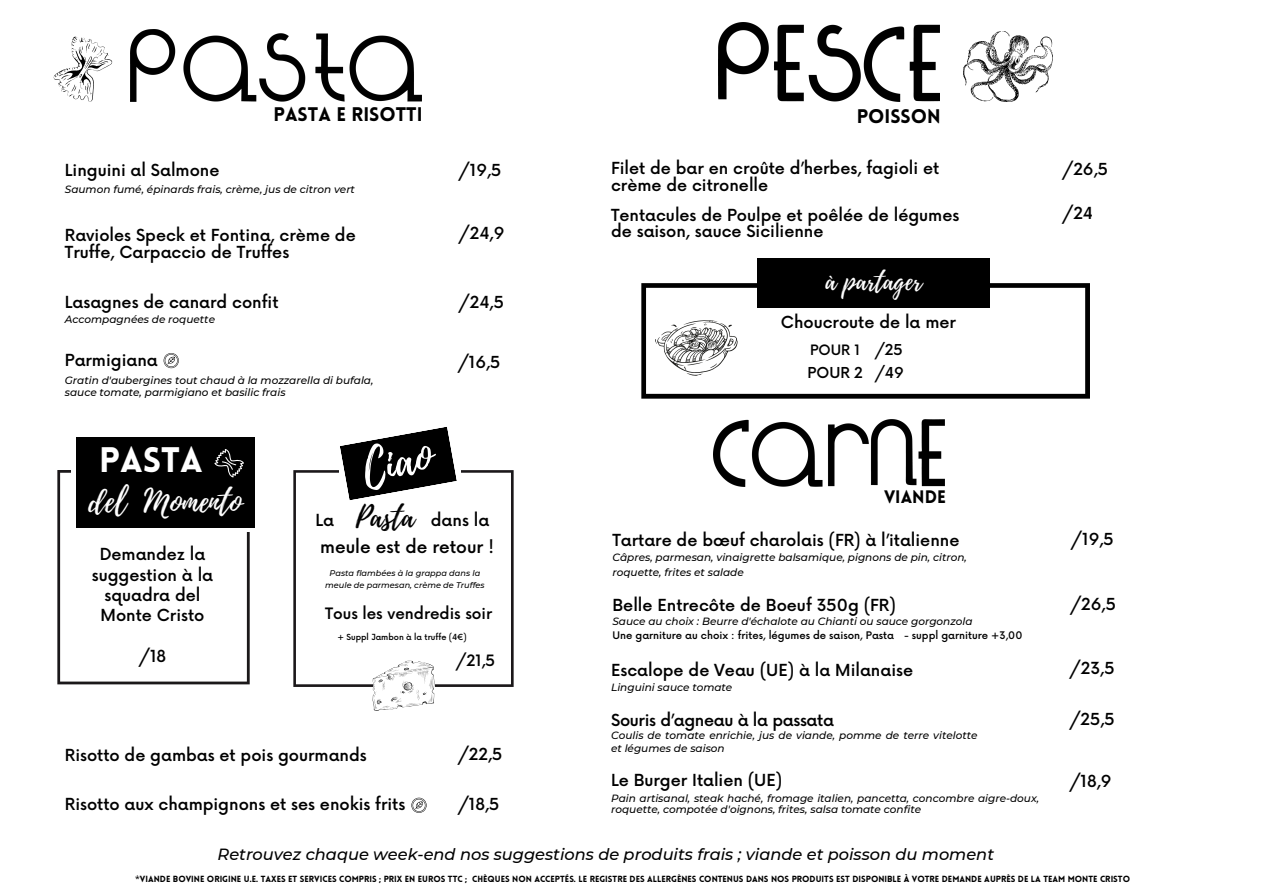
<style>
.page{position:relative;width:1263px;height:893px;background:#fff}
.page>*{position:absolute;margin:0;border:0;box-sizing:border-box;transform-origin:0 0}
.t1{font:47.17px "Playlist Script";color:#fff}
.t2{font:900 34.72px "Lovelo";color:#fff}
.t3{font:31.58px "Playlist Script";color:#fff}
.t4{font:29.25px "Playlist Script";color:#000}
.t5{font:25.2px "Playlist Script";color:#fff}
.t6{font:900 19.27px "Lovelo";color:#000}
.t7{font:900 17.7px "Lovelo";color:#000}
.t8{font:500 17.1px "Now";color:#000}
.t9{font:500 16.27px "Now";color:#000}
.t10{font:500 16.2px/20.2px "Now";color:#000}
.t11{font:italic 500 16.2px "Montserrat";color:#000}
.t12{font:500 16.2px "Now";letter-spacing:-.02em;color:#000}
.t13{font:500 15.3px "Now";color:#000}
.t14{font:500 14.7px "Now";color:#000}
.t15{font:500 13.95px "Now";color:#000}
.t16{font:italic 500 10.5px/10.6px "Montserrat";color:#000}
.t17{font:500 10.2px "Now";color:#000}
.t18{font:900 8.7px "Lovelo";color:#000}
.t19{font:italic 500 8.18px/11.7px "Montserrat";color:#000;text-align:center}
.t20{font:500 8.18px "Now";color:#000}
.s1{font-family:"Noto Sans";font-weight:400}
</style>
<div class="page">
<div style="left:757px;top:259px;width:232px;height:49px;background:#000"></div>
<svg style="left:641px;top:283px;width:449px;height:116px"></svg>
<svg style="left:654px;top:311px;width:89px;height:71px"></svg>
<div style="left:77px;top:437px;width:178px;height:90px;background:#000"></div>
<svg style="left:164px;top:353px;width:15px;height:15px"></svg>
<svg style="left:411px;top:797px;width:16px;height:16px"></svg>
<svg style="left:57px;top:446px;width:192px;height:238px"></svg>
<svg style="left:293px;top:470px;width:220px;height:217px"></svg>
<div style="left:339px;top:450px;width:121px;height:42px;background:#fff"></div>
<svg style="left:340px;top:427px;width:117px;height:73px"></svg>
<svg style="left:373px;top:661px;width:61px;height:50px"></svg>
<img style="left:130px;top:30px;width:291px;height:72px">
<img style="left:963px;top:32px;width:89px;height:70px">
<svg style="left:53px;top:36px;width:60px;height:66px"></svg>
<img style="left:719px;top:23px;width:220px;height:79px">
<img style="left:714px;top:419px;width:231px;height:67px">
<h6 class="t6" style="left:273px;top:106px;width:151px">PASTA E RISOTTI</h6>
<p class="t6" style="left:857px;top:108px;width:86px">POISSON</p>
<p class="t10" style="left:65px;top:161px;width:156px">Linguini al Salmone</p>
<p class="t16" style="left:65px;top:184px;width:292px">Saumon fumé, épinards frais, crème, jus de citron vert</p>
<h4 class="t10" style="left:459px;top:161px;width:44px">/19,5</h4>
<p class="t10" style="left:65px;top:227px;width:292px;line-height:17.4px">Ravioles Speck et Fontina, crème de<br>Truffe, Carpaccio de Truffes</p>
<p class="t10" style="left:459px;top:224px;width:47px">/24,9</p>
<p class="t10" style="left:65px;top:293px;width:215px">Lasagnes de canard confit</p>
<p class="t16" style="left:65px;top:314px;width:152px">Accompagnées de roquette</p>
<p class="t10" style="left:65px;top:350px;width:94px">Parmigiana</p>
<h1 class="t16" style="left:65px;top:374px;width:310px;line-height:12.4px">Gratin d'aubergines tout chaud à la mozzarella di bufala, sauce tomate, parmigiano et basilic frais</h1>
<p class="t10" style="left:459px;top:292px;width:47px">/24,5</p>
<p class="t10" style="left:458px;top:353px;width:44px">/16,5</p>
<p class="t2" style="left:99px;top:446px;width:105px">PASTA</p>
<p class="t3" style="left:89px;top:479px;width:155px">del Momento</p>
<h2 class="t10" style="left:92px;top:545px;width:123px;text-align:center">Demandez la suggestion à la squadra del</h2>
<p class="t10" style="left:101px;top:606px;width:105px">Monte Cristo</p>
<h3 class="t10" style="left:139px;top:646px;width:29px">/18</h3>
<h6 class="t1" style="left:354px;top:439px;width:73px;rotate:-16deg">Ciao</h6>
<p class="t9" style="left:315px;top:511px;width:20px">La</p>
<p class="t4" style="left:356px;top:496px;width:60px">Pasta</p>
<p class="t9" style="left:431px;top:511px;width:60px">dans la</p>
<p class="t8" style="left:320px;top:537px;width:175px">meule est de retour !</p>
<p class="t19" style="left:325px;top:567px;width:161px">Pasta flambées à la grappa dans la meule de parmesan, crème de Truffes</p>
<p class="t13" style="left:325px;top:605px;width:169px">Tous les vendredis soir</p>
<p class="t13" style="left:456px;top:652px;width:41px">/21,5</p>
<p class="t20" style="left:337px;top:632px;width:131px">+ Suppl Jambon à la truffe (4€)</p>
<p class="t10" style="left:65px;top:746px;width:303px">Risotto de gambas et pois gourmands</p>
<p class="t10" style="left:458px;top:745px;width:46px">/22,5</p>
<p class="t10" style="left:458px;top:795px;width:43px">/18,5</p>
<p class="t10" style="left:65px;top:795px;width:342px">Risotto aux champignons et ses enokis frits</p>
<p class="t10" style="left:611px;top:161px;width:330px;line-height:16.9px">Filet de bar en croûte d’herbes, fagioli et crème de citronelle</p>
<p class="t10" style="left:1062px;top:160px;width:47px">/26,5</p>
<p class="t10" style="left:611px;top:208px;width:350px;line-height:16.4px">Tentacules de Poulpe et poêlée de légumes de saison, sauce Sicilienne</p>
<p class="t10" style="left:1062px;top:204px;width:32px">/24</p>
<p class="t5" style="left:826px;top:263px;width:98px">à partager</p>
<p class="t10" style="left:781px;top:313px;width:176px">Choucroute de la mer</p>
<p class="t15" style="left:810px;top:342px;width:51px">POUR 1</p>
<p class="t14" style="left:807px;top:365px;width:57px">POUR 2</p>
<p class="t14" style="left:875px;top:342px;width:30px">/25</p>
<p class="t14" style="left:875px;top:365px;width:31px">/49</p>
<p class="t7" style="left:884px;top:490px;width:63px">VIANDE</p>
<p class="t10" style="left:612px;top:531px;width:348px">Tartare de bœuf charolais (FR) à l’italienne</p>
<p class="t16" style="left:612px;top:549px;width:356px;line-height:15.1px">Câpres, parmesan, vinaigrette balsamique, pignons de pin, citron, roquette, frites et salade</p>
<p class="t10" style="left:1071px;top:530px;width:44px">/19,5</p>
<p class="t10" style="left:612px;top:595px;width:285px">Belle Entrecôte de Boeuf 350g (FR)</p>
<p class="t10" style="left:1070px;top:595px;width:47px">/26,5</p>
<p class="t16" style="left:612px;top:616px;width:362px">Sauce au choix : Beurre d'échalote au Chianti ou sauce gorgonzola</p>
<h5 class="t17" style="left:612px;top:630px;width:283px">Une garniture au choix : frites, légumes de saison, Pasta</h5>
<p class="t17" style="left:904px;top:629px;width:120px">- suppl garniture +3,00</p>
<p class="t10" style="left:611px;top:661px;width:303px">Escalope de Veau (UE) à la Milanaise</p>
<p class="t10" style="left:1069px;top:659px;width:47px">/23,5</p>
<p class="t12" style="left:611px;top:711px;width:224px">Souris d’agneau à la passata</p>
<p class="t10" style="left:1069px;top:710px;width:47px">/25,5</p>
<p class="t16" style="left:611px;top:682px;width:123px">Linguini sauce tomate</p>
<p class="t16" style="left:611px;top:729px;width:368px;line-height:12.9px">Coulis de tomate enrichie, jus de viande, pomme de terre vitelotte et légumes de saison</p>
<p class="t10" style="left:611px;top:771px;width:173px">Le Burger Italien (UE)</p>
<p class="t16" style="left:611px;top:793px;width:430px">Pain artisanal, steak haché, fromage italien, pancetta, concombre aigre-doux, roquette, compotée d'oignons, frites, salsa tomate confite</p>
<p class="t10" style="left:1069px;top:772px;width:44px">/18,9</p>
<p class="t11" style="left:218px;top:844px;width:778px">Retrouvez chaque week-end nos suggestions de produits frais ; viande et poisson du moment</p>
<p class="t18" style="left:135px;top:875px;width:996px"><span class="s1">*</span>VIANDE BOVINE ORIGINE U.E. TAXES ET SERVICES COMPRIS ; PRIX EN EUROS TTC ; CHÈQUES NON ACCEPTÉS. LE REGISTRE DES ALLERGÈNES CONTENUS DANS NOS PRODUITS EST DISPONIBLE À VOTRE DEMANDE AUPRÈS DE LA TEAM MONTE CRISTO</p>
</div>
